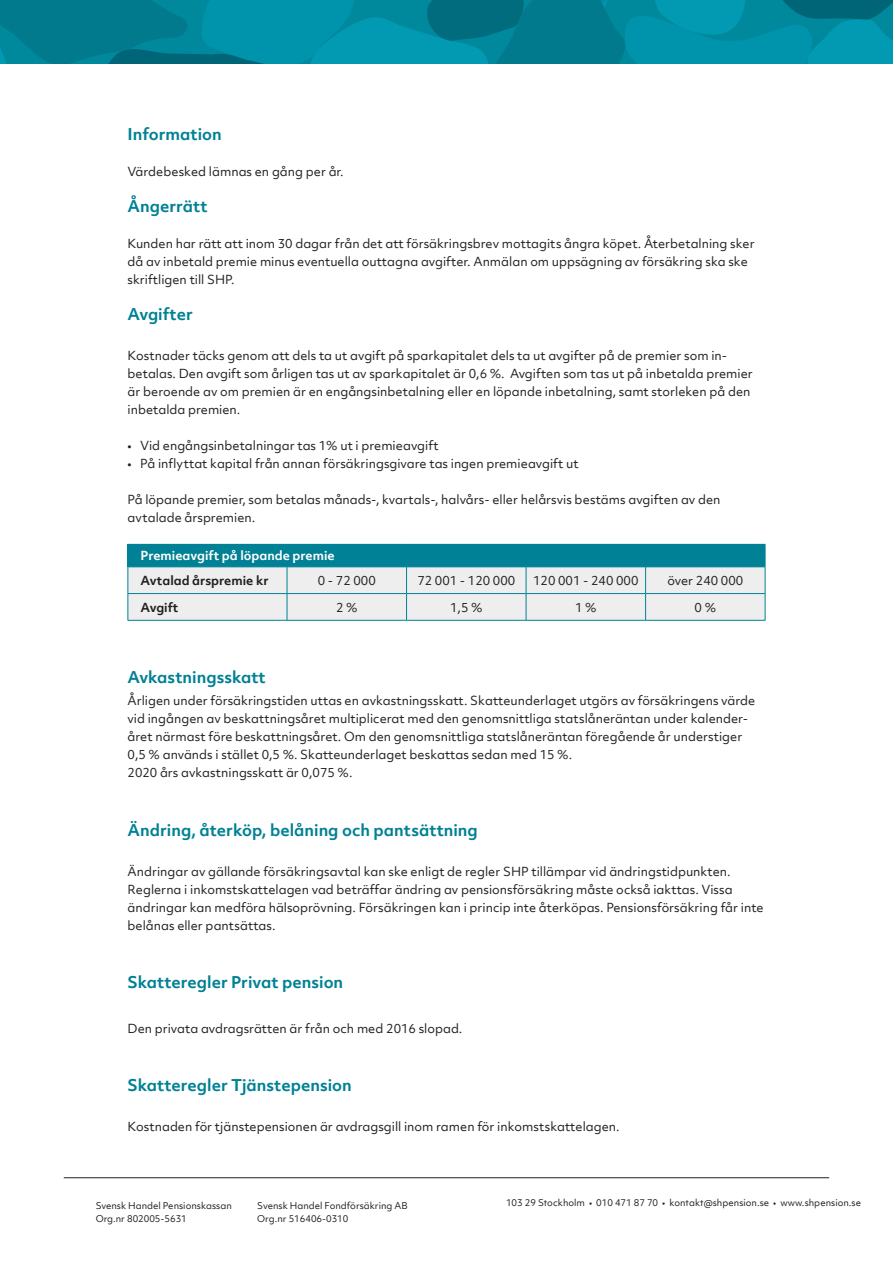
<style>
.page{position:relative;width:893px;height:1263px;background:#fff}
.page>*{position:absolute;margin:0;border:0;box-sizing:border-box;transform-origin:0 0}
.Brödtext_8_12_pkt_vä{font:700 15.6px "Objektiv Mk 2";color:#008195}
.Brödtext_8_12_pkt_vä-2{font:12px/18px "Objektiv Mk 2";color:#231f20}
.t1{font:700 12px "Objektiv Mk 2";color:#fff}
.t2{font:700 12px "Objektiv Mk 2";color:#231f20}
.t3{font:12px "Objektiv Mk 1";color:#231f20}
.t4{font:9px/13.5px "Objektiv Mk 1";color:#231f20}
</style>
<div class="page">
<svg style="left:0;top:0;width:893px;height:64px;background:#00879c"></svg>
<hr style="left:64px;top:1177px;width:765px;height:1px;background:#231f20">
<hr style="left:128px;top:544px;width:159px;height:1px;background:#008195">
<hr style="left:287px;top:544px;width:120px;height:1px;background:#008195">
<hr style="left:407px;top:544px;width:119px;height:1px;background:#008195">
<hr style="left:526px;top:544px;width:120px;height:1px;background:#008195">
<hr style="left:646px;top:544px;width:119px;height:1px;background:#008195">
<svg style="left:128px;top:545px;width:638px;height:75px;background:#9fcad1"></svg>
<hr style="left:128px;top:620px;width:159px;height:1px;background:#008195">
<hr style="left:287px;top:620px;width:120px;height:1px;background:#008195">
<hr style="left:407px;top:620px;width:119px;height:1px;background:#008195">
<hr style="left:526px;top:620px;width:120px;height:1px;background:#008195">
<hr style="left:646px;top:620px;width:119px;height:1px;background:#008195">
<p class="Brödtext_8_12_pkt_vä" style="left:128px;top:123px;width:96px">Information</p>
<p class="Brödtext_8_12_pkt_vä-2" style="left:128px;top:162px;width:218px">Värdebesked lämnas en gång per år.</p>
<p class="Brödtext_8_12_pkt_vä" style="left:128px;top:195px;width:81px">Ångerrätt</p>
<p class="Brödtext_8_12_pkt_vä-2" style="left:128px;top:234px;width:629px">Kunden har rätt att inom 30 dagar från det att försäkringsbrev mottagits ångra köpet. Återbetalning sker då av inbetald premie minus eventuella outtagna avgifter. Anmälan om uppsägning av försäkring ska ske skriftligen till SHP.</p>
<p class="Brödtext_8_12_pkt_vä" style="left:128px;top:303px;width:67px">Avgifter</p>
<p class="Brödtext_8_12_pkt_vä-2" style="left:128px;top:346px;width:601px">Kostnader täcks genom att dels ta ut avgift på sparkapitalet dels ta ut avgifter på de premier som in-</p>
<p class="Brödtext_8_12_pkt_vä-2" style="left:128px;top:364px;width:627px">betalas. Den avgift som årligen tas ut av sparkapitalet är 0,6 %. Avgiften som tas ut på inbetalda premier är beroende av om premien är en engångsinbetalning eller en löpande inbetalning, samt storleken på den inbetalda premien.</p>
<p class="Brödtext_8_12_pkt_vä-2" style="left:128px;top:436px;width:313px">• Vid engångsinbetalningar tas 1% ut i premieavgift</p>
<p class="Brödtext_8_12_pkt_vä-2" style="left:128px;top:454px;width:453px">• På inflyttat kapital från annan försäkringsgivare tas ingen premieavgift ut</p>
<p class="Brödtext_8_12_pkt_vä-2" style="left:128px;top:490px;width:594px">På löpande premier, som betalas månads-, kvartals-, halvårs- eller helårsvis bestäms avgiften av den avtalade årspremien.</p>
<p class="t1" style="left:141px;top:547px;width:196px">Premieavgift på löpande premie</p>
<p class="t2" style="left:141px;top:572px;width:129px">Avtalad årspremie kr</p>
<p class="Brödtext_8_12_pkt_vä-2" style="left:318px;top:571px;width:60px">0 - 72 000</p>
<p class="Brödtext_8_12_pkt_vä-2" style="left:417px;top:571px;width:99px">72 001 - 120 000</p>
<p class="Brödtext_8_12_pkt_vä-2" style="left:533px;top:571px;width:107px">120 001 - 240 000</p>
<p class="Brödtext_8_12_pkt_vä-2" style="left:667px;top:571px;width:77px">över 240 000</p>
<p class="t2" style="left:141px;top:599px;width:39px">Avgift</p>
<p class="t3" style="left:336px;top:599px;width:23px">2 %</p>
<p class="t3" style="left:450px;top:599px;width:34px">1,5 %</p>
<p class="t3" style="left:575px;top:599px;width:23px">1 %</p>
<p class="t3" style="left:695px;top:599px;width:23px">0 %</p>
<p class="Brödtext_8_12_pkt_vä" style="left:128px;top:666px;width:140px">Avkastningsskatt</p>
<p class="Brödtext_8_12_pkt_vä-2" style="left:128px;top:692px;width:629px">Årligen under försäkringstiden uttas en avkastningsskatt. Skatteunderlaget utgörs av försäkringens värde vid ingången av beskattningsåret multiplicerat med den genomsnittliga statslåneräntan under kalender-</p>
<p class="Brödtext_8_12_pkt_vä-2" style="left:128px;top:728px;width:616px">året närmast före beskattningsåret. Om den genomsnittliga statslåneräntan föregående år understiger</p>
<p class="Brödtext_8_12_pkt_vä-2" style="left:128px;top:746px;width:446px">0,5 % används i stället 0,5 %. Skatteunderlaget beskattas sedan med 15 %.</p>
<p class="Brödtext_8_12_pkt_vä-2" style="left:128px;top:764px;width:226px">2020 års avkastningsskatt är 0,075 %.</p>
<p class="Brödtext_8_12_pkt_vä" style="left:128px;top:819px;width:352px">Ändring, återköp, belåning och pantsättning</p>
<p class="Brödtext_8_12_pkt_vä-2" style="left:128px;top:862px;width:638px">Ändringar av gällande försäkringsavtal kan ske enligt de regler SHP tillämpar vid ändringstidpunkten.<br>Reglerna i inkomstskattelagen vad beträffar ändring av pensionsförsäkring måste också iakttas. Vissa ändringar kan medföra hälsoprövning. Försäkringen kan i princip inte återköpas. Pensionsförsäkring får inte belånas eller pantsättas.</p>
<p class="Brödtext_8_12_pkt_vä" style="left:128px;top:971px;width:217px">Skatteregler Privat pension</p>
<p class="Brödtext_8_12_pkt_vä-2" style="left:128px;top:1019px;width:336px">Den privata avdragsrätten är från och med 2016 slopad.</p>
<p class="Brödtext_8_12_pkt_vä" style="left:128px;top:1074px;width:226px">Skatteregler Tjänstepension</p>
<p class="Brödtext_8_12_pkt_vä-2" style="left:128px;top:1117px;width:494px">Kostnaden för tjänstepensionen är avdragsgill inom ramen för inkomstskattelagen.</p>
<p class="t4" style="left:96px;top:1198px;width:138px">Svensk Handel Pensionskassan</p>
<p class="t4" style="left:506px;top:1196px;width:356px">103 29 Stockholm • 010 471 87 70 • kontakt@shpension.se • www.shpension.se</p>
<p class="t4" style="left:96px;top:1212px;width:93px">Org.nr 802005-5631</p>
<p class="t4" style="left:257px;top:1198px;width:152px">Svensk Handel Fondförsäkring AB<br>Org.nr 516406-0310</p>
</div>
